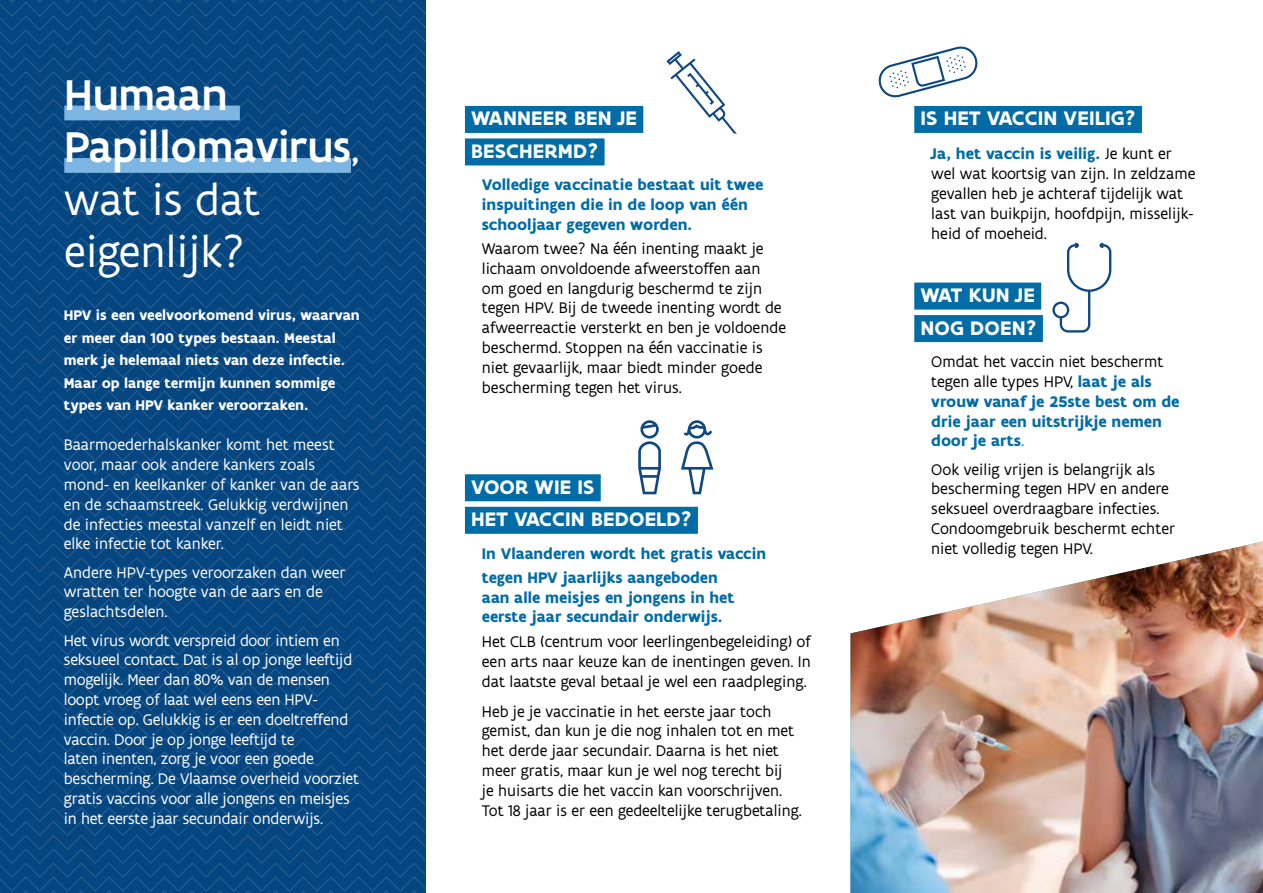
<style>
.page{position:relative;width:1263px;height:893px;background:#fff}
.page>*{position:absolute;margin:0;border:0;box-sizing:border-box;transform-origin:0 0}
.t1{font:500 46.2px/52.5px "Flanders Art Sans";color:#fff}
.t2{font:700 21px/32.5px "Flanders Art Sans";letter-spacing:.005em;color:#fff}
.t3{font:16.5px/19.8px "Flanders Art Sans";color:#000}
.t4{font:16.5px/19.8px "Flanders Art Sans";letter-spacing:-.01em;color:#fff}
.t5{font:700 16.5px/19.8px "Flanders Art Sans";color:#016ca6}
.t6{font:700 15px/22.5px "Flanders Art Sans";color:#fff}
.s1{font-weight:400}
.s2{font-weight:700;color:#016ca6}
.s3{font-weight:400;color:#000}
</style>
<div class="page">
<img style="left:850px;top:541px;width:413px;height:352px">
<div style="left:914px;top:106px;width:228px;height:27px;background:#016ca6"></div>
<div style="left:914px;top:283px;width:127px;height:27px;background:#016ca6"></div>
<div style="left:914px;top:315px;width:129px;height:27px;background:#016ca6"></div>
<svg style="left:0;top:0;width:425px;height:893px;background:#084882"></svg>
<div style="left:64px;top:106px;width:176px;height:14px;background:#7eb6e3"></div>
<div style="left:64px;top:158px;width:287px;height:15px;background:#7eb6e3"></div>
<svg style="left:666px;top:51px;width:71px;height:83px"></svg>
<div style="left:465px;top:106px;width:178px;height:27px;background:#016ca6"></div>
<div style="left:465px;top:138px;width:140px;height:27px;background:#016ca6"></div>
<div style="left:465px;top:474px;width:136px;height:27px;background:#016ca6"></div>
<div style="left:465px;top:507px;width:233px;height:27px;background:#016ca6"></div>
<svg style="left:1052px;top:243px;width:59px;height:90px"></svg>
<svg style="left:878px;top:46px;width:100px;height:52px"></svg>
<svg style="left:638px;top:420px;width:23px;height:74px"></svg>
<svg style="left:681px;top:420px;width:32px;height:74px"></svg>
<h1 class="t1" style="left:64px;top:68px;width:297px">Humaan<br>Papillomavirus<span class="s1">, wat is dat eigenlijk?</span></h1>
<p class="t6" style="left:64px;top:304px;width:297px">HPV is een veelvoorkomend virus, waarvan er meer dan 100 types bestaan. Meestal merk je helemaal niets van deze infectie.<br>Maar op lange termijn kunnen sommige types van HPV kanker veroorzaken.</p>
<p class="t4" style="left:64px;top:435px;width:297px">Baarmoederhalskanker komt het meest voor, maar ook andere kankers zoals mond- en keelkanker of kanker van de aars en de schaamstreek. Gelukkig verdwijnen de infecties meestal vanzelf en leidt niet elke infectie tot kanker.</p>
<p class="t4" style="left:64px;top:562px;width:283px">Andere HPV-types veroorzaken dan weer wratten ter hoogte van de aars en de geslachtsdelen.</p>
<p class="t4" style="left:64px;top:630px;width:297px">Het virus wordt verspreid door intiem en seksueel contact. Dat is al op jonge leeftijd mogelijk. Meer dan 80% van de mensen loopt vroeg of laat wel eens een HPV&shy;infectie op. Gelukkig is er een doeltreffend vaccin. Door je op jonge leeftijd te<br>laten inenten, zorg je voor een goede bescherming. De Vlaamse overheid voorziet gratis vaccins voor alle jongens en meisjes in het eerste jaar secundair onderwijs.</p>
<p class="t2" style="left:471px;top:103px;width:167px">WANNEER BEN JE<br>BESCHERMD?</p>
<p class="t5" style="left:482px;top:175px;width:283px">Volledige vaccinatie bestaat uit twee inspuitingen die in de loop van één schooljaar gegeven worden.</p>
<p class="t3" style="left:482px;top:238px;width:306px">Waarom twee? Na één inenting maakt je lichaam onvoldoende afweerstoffen aan om goed en langdurig beschermd te zijn tegen HPV. Bij de tweede inenting wordt de afweerreactie versterkt en ben je voldoende beschermd. Stoppen na één vaccinatie is niet gevaarlijk, maar biedt minder goede bescherming tegen het virus.</p>
<p class="t2" style="left:471px;top:471px;width:222px">VOOR WIE IS<br>HET VACCIN BEDOELD?</p>
<p class="t5" style="left:482px;top:542px;width:286px;line-height:24px">In Vlaanderen wordt het gratis vaccin tegen HPV jaarlijks aangeboden</p>
<p class="t5" style="left:482px;top:587px;width:254px">aan alle meisjes en jongens in het eerste jaar secundair onderwijs.</p>
<p class="t3" style="left:482px;top:632px;width:330px;text-align:justify">Het CLB (centrum voor leerlingenbegeleiding) of een arts naar keuze kan de inentingen geven. In dat laatste geval betaal je wel een raadpleging.</p>
<p class="t3" style="left:482px;top:701px;width:322px">Heb je je vaccinatie in het eerste jaar toch gemist, dan kun je die nog inhalen tot en met het derde jaar secundair. Daarna is het niet meer gratis, maar kun je wel nog terecht bij<br>je huisarts die het vaccin kan voorschrijven.<br>Tot 18 jaar is er een gedeeltelijke terugbetaling.</p>
<p class="t2" style="left:920px;top:103px;width:217px">IS HET VACCIN VEILIG?</p>
<p class="t3" style="left:931px;top:144px;width:266px"><span class="s2">Ja, het vaccin is veilig.</span> Je kunt er wel wat koortsig van zijn. In zeldzame gevallen heb je achteraf tijdelijk wat last van buikpijn, hoofdpijn, misselijk&shy;heid of moeheid.</p>
<p class="t2" style="left:920px;top:279px;width:118px">WAT KUN JE<br>NOG DOEN?</p>
<p class="t5" style="left:931px;top:352px;width:250px"><span class="s3">Omdat het vaccin niet beschermt tegen alle types HPV,</span> laat je als vrouw vanaf je 25ste best om de drie jaar een uitstrijkje nemen door je arts<span class="s1">.</span></p>
<p class="t3" style="left:931px;top:459px;width:245px">Ook veilig vrijen is belangrijk als bescherming tegen HPV en andere seksueel overdraagbare infecties.<br>Condoomgebruik beschermt echter niet volledig tegen HPV.</p>
</div>
